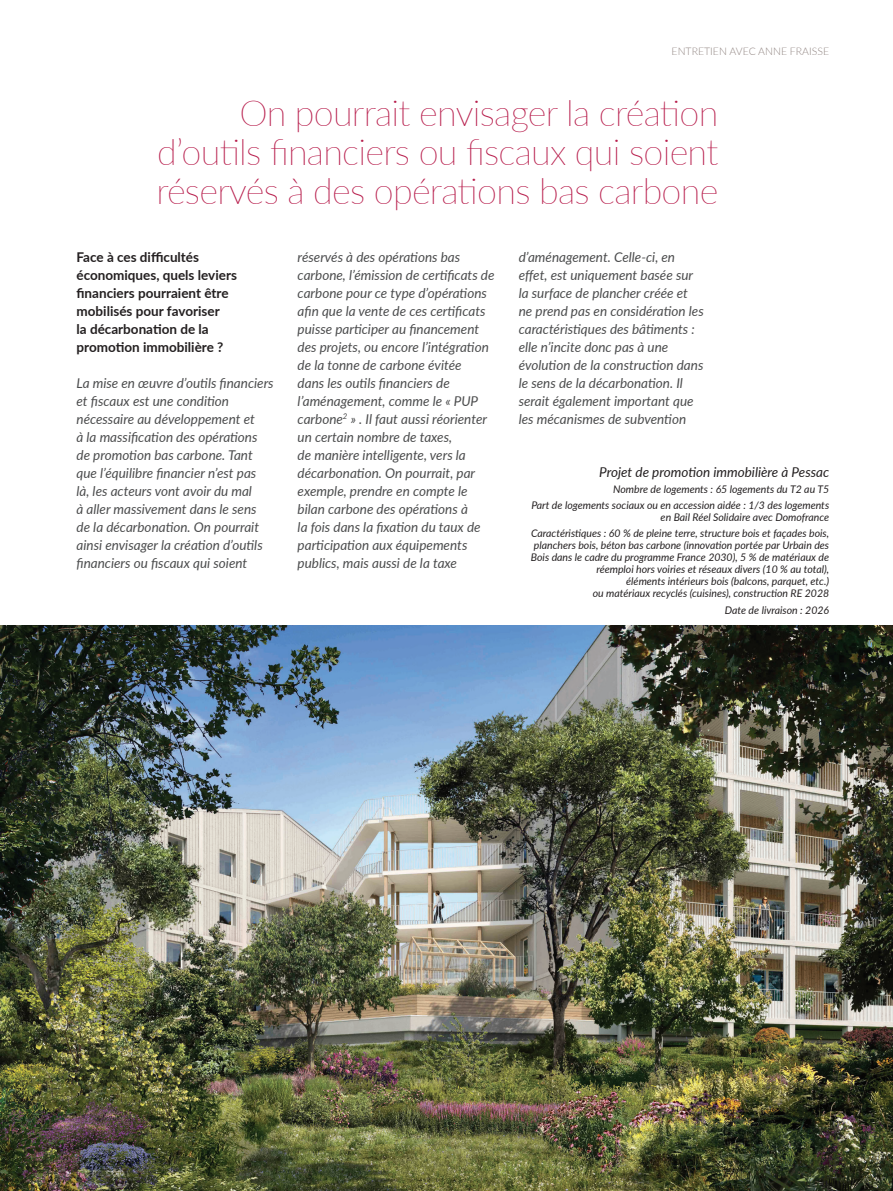
<style>
.page{position:relative;width:893px;height:1191px;background:#fff}
.page>*{position:absolute;margin:0;border:0;box-sizing:border-box;transform-origin:0 0}
.t1{font:100 36px/39px "Lato";letter-spacing:-.02em;color:#b71c4b;text-align:justify}
.t2{font:italic 13.5px/18px "Lato";color:#4b4c4d}
.t3{font:700 13.5px/18px "Lato";color:#231f20}
.t4{font:italic 13.5px "Lato";color:#231f20}
.t5{font:italic 10.5px/12px "Lato";color:#231f20;text-align:right}
.t6{font:300 10.5px "Lato";color:#938784}
</style>
<div class="page">
<img style="left:0;top:625px;width:893px;height:566px">
<p class="t6" style="left:672px;top:44px;width:157px">ENTRETIEN AVEC ANNE FRAISSE</p>
<h1 class="t1" style="left:156px;top:92px;width:563px;text-indent:83px">On pourrait envisager la création d’outils financiers ou fiscaux qui soient réservés à des opérations bas carbone</h1>
<p class="t3" style="left:77px;top:247px;width:162px">Face à ces difficultés économiques, quels leviers financiers pourraient être mobilisés pour favoriser<br>la décarbonation de la promotion immobilière ?</p>
<p class="t2" style="left:77px;top:373px;width:199px">La mise en œuvre d’outils financiers et fiscaux est une condition nécessaire au développement et<br>à la massification des opérations de promotion bas carbone. Tant que l’équilibre financier n’est pas<br>là, les acteurs vont avoir du mal<br>à aller massivement dans le sens<br>de la décarbonation. On pourrait ainsi envisager la création d’outils financiers ou fiscaux qui soient</p>
<p class="t2" style="left:298px;top:247px;width:198px">réservés à des opérations bas carbone, l’émission de certificats de carbone pour ce type d’opérations afin que la vente de ces certificats puisse participer au financement des projets, ou encore l’intégration de la tonne de carbone évitée<br>dans les outils financiers de l’aménagement, comme le « PUP carbone<sup>2</sup> » . Il faut aussi réorienter un certain nombre de taxes,<br>de manière intelligente, vers la décarbonation. On pourrait, par exemple, prendre en compte le bilan carbone des opérations à<br>la fois dans la fixation du taux de participation aux équipements publics, mais aussi de la taxe</p>
<p class="t2" style="left:519px;top:247px;width:186px">d’aménagement. Celle-ci, en effet, est uniquement basée sur la surface de plancher créée et ne prend pas en considération les caractéristiques des bâtiments : elle n’incite donc pas à une évolution de la construction dans le sens de la décarbonation. Il serait également important que les mécanismes de subvention</p>
<p class="t4" style="left:599px;top:462px;width:231px">Projet de promotion immobilière à Pessac</p>
<p class="t5" style="left:531px;top:480px;width:299px;line-height:16.2px">Nombre de logements : 65 logements du T2 au T5<br>Part de logements sociaux ou en accession aidée : 1/3 des logements</p>
<p class="t5" style="left:531px;top:509px;width:300px;line-height:16.2px">en Bail Réel Solidaire avec Domofrance<br>Caractéristiques : 60 % de pleine terre, structure bois et façades bois,</p>
<p class="t5" style="left:531px;top:539px;width:300px">planchers bois, béton bas carbone (innovation portée par Urbain des Bois dans le cadre du programme France 2030), 5 % de matériaux de réemploi hors voiries et réseaux divers (10 % au total),<br>éléments intérieurs bois (balcons, parquet, etc.)<br>ou matériaux recyclés (cuisines), construction RE 2028</p>
<p class="t5" style="left:725px;top:603px;width:106px">Date de livraison : 2026</p>
</div>
